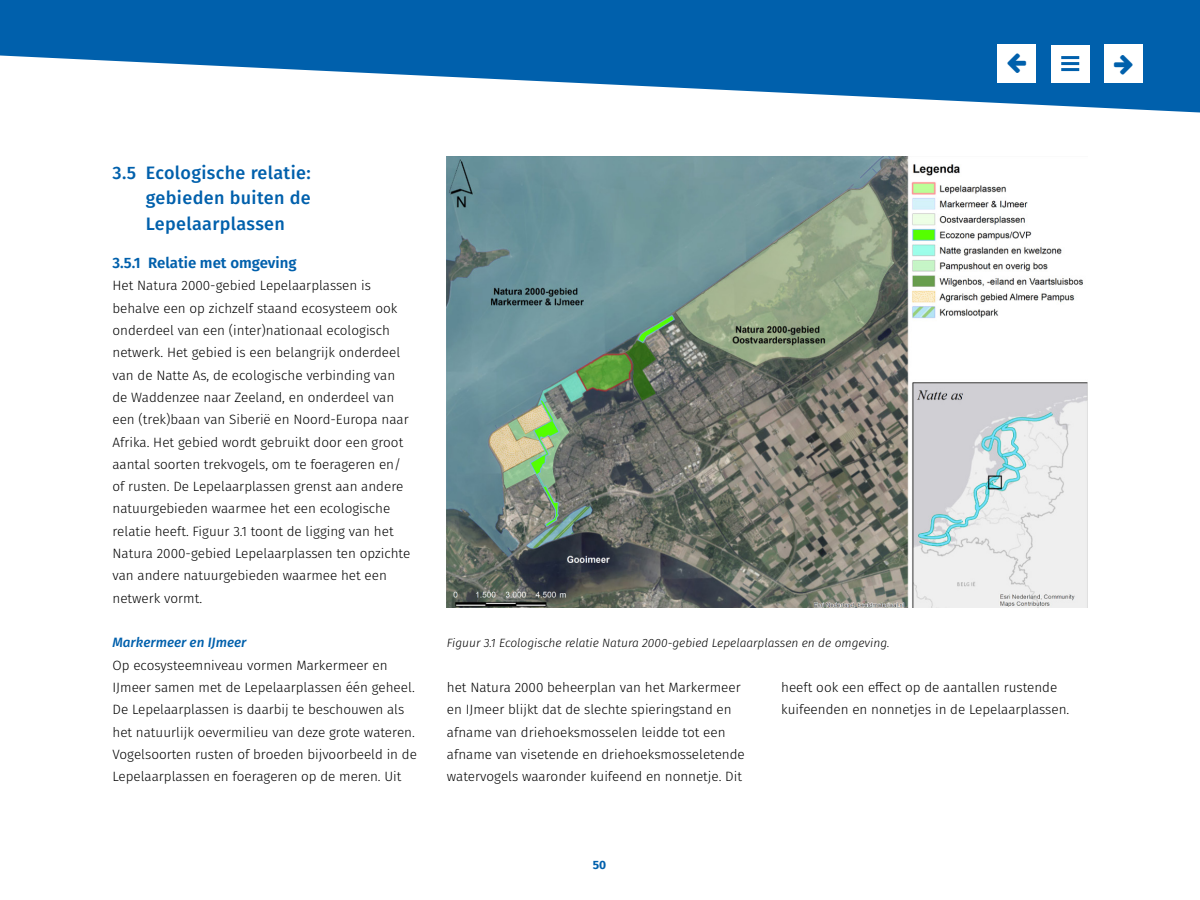
<style>
.page{position:relative;width:1200px;height:900px;background:#fff}
.page>*{position:absolute;margin:0;border:0;box-sizing:border-box;transform-origin:0 0}
.PFL_-_H3_Tussenkop{font:500 18px/25.5px "Fira Sans";letter-spacing:.02em;color:#0060ac;text-align:justify}
.PFL_-_H4_Alineakop{font:600 15px "Fira Sans";color:#0060ac}
.PFL_-_P_Bodytekst{font:300 13.5px/22.4px "Fira Sans";color:#000}
.PFL_-_H5_Alineakop{font:italic 500 13.5px "Fira Sans";color:#0060ac}
.PFL_-_P_Fotobijschri{font:italic 300 12px "Fira Sans";color:#000}
.t1{font:700 12px "Fira Sans";color:#0060ac}
</style>
<div class="page">
<img style="left:447px;top:156px;width:641px;height:451px">
<svg style="left:0;top:0;width:1200px;height:112px;fill:#0060ac"></svg>
<div style="left:1051px;top:45px;width:39px;height:37px;background:#fff"></div>
<hr style="left:1061px;top:56px;width:18px;height:3px;background:#0060ac">
<hr style="left:1061px;top:62px;width:18px;height:3px;background:#0060ac">
<hr style="left:1061px;top:68px;width:18px;height:3px;background:#0060ac">
<div style="left:998px;top:45px;width:38px;height:38px;background:#fff"></div>
<div style="left:1105px;top:45px;width:38px;height:38px;background:#fff"></div>
<h3 class="PFL_-_H3_Tussenkop" style="left:146px;top:159px;width:166px;text-indent:-33px">3.5 Ecologische relatie: gebieden buiten de Lepelaarplassen</h3>
<h4 class="PFL_-_H4_Alineakop" style="left:112px;top:250px;width:186px">3.5.1 Relatie met omgeving</h4>
<p class="PFL_-_P_Bodytekst" style="left:112px;top:274px;width:299px">Het Natura 2000-gebied Lepelaarplassen is behalve een op zichzelf staand ecosysteem ook onderdeel van een (inter)nationaal ecologisch netwerk. Het gebied is een belangrijk onderdeel van de Natte As, de ecologische verbinding van de Waddenzee naar Zeeland, en onderdeel van een (trek)baan van Siberië en Noord-Europa naar Afrika. Het gebied wordt gebruikt door een groot aantal soorten trekvogels, om te foerageren en/ of rusten. De Lepelaarplassen grenst aan andere natuurgebieden waarmee het een ecologische relatie heeft. Figuur 3.1 toont de ligging van het Natura 2000-gebied Lepelaarplassen ten opzichte van andere natuurgebieden waarmee het een netwerk vormt.</p>
<h5 class="PFL_-_H5_Alineakop" style="left:112px;top:632px;width:135px">Markermeer en IJmeer</h5>
<p class="PFL_-_P_Fotobijschri" style="left:447px;top:635px;width:444px">Figuur 3.1 Ecologische relatie Natura 2000-gebied Lepelaarplassen en de omgeving.</p>
<p class="PFL_-_P_Bodytekst" style="left:112px;top:654px;width:306px">Op ecosysteemniveau vormen Markermeer en IJmeer samen met de Lepelaarplassen één geheel.<br>De Lepelaarplassen is daarbij te beschouwen als het natuurlijk oevermilieu van deze grote wateren.<br>Vogelsoorten rusten of broeden bijvoorbeeld in de Lepelaarplassen en foerageren op de meren. Uit</p>
<p class="PFL_-_P_Bodytekst" style="left:447px;top:676px;width:299px">het Natura 2000 beheerplan van het Markermeer en IJmeer blijkt dat de slechte spieringstand en afname van driehoeksmosselen leidde tot een afname van visetende en driehoeksmosseletende watervogels waaronder kuifeend en nonnetje. Dit</p>
<p class="PFL_-_P_Bodytekst" style="left:781px;top:676px;width:290px">heeft ook een effect op de aantallen rustende kuifeenden en nonnetjes in de Lepelaarplassen.</p>
<p class="t1" style="left:593px;top:854px;width:15px">50</p>
</div>
